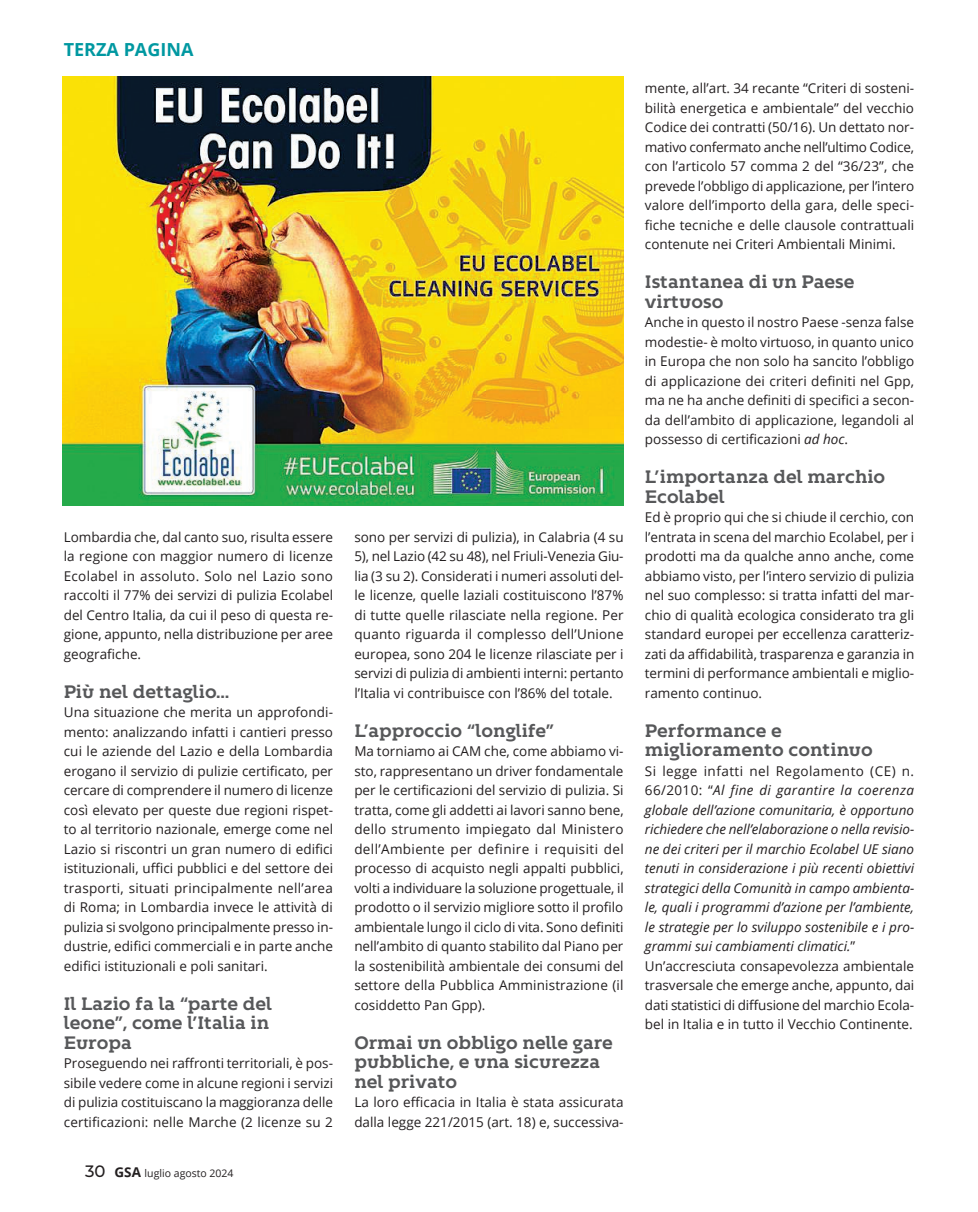
<style>
.page{position:relative;width:978px;height:1212px;background:#fff}
.page>*{position:absolute;margin:0;border:0;box-sizing:border-box;transform-origin:0 0}
.titoletti_articolo{font:700 18px/19.5px "Kontrapunkt Bob";color:#57585a}
.t1{font:700 18px "Open Sans";color:#0098a1}
.testo_GSA{font:13.5px/19.5px "Open Sans";color:#231f20;text-align:justify}
.testo_GSA-2{font:italic 13.5px/19.5px "Open Sans";color:#231f20;text-align:justify}
.t2{font:10.5px "Open Sans";color:#231f20}
.s1{font-family:"Montserrat";font-weight:500;font-size:16.5px}
.s2{font-weight:700;font-size:13.5px}
.s3{font-style:italic}
.s4{font-style:normal}
</style>
<div class="page">
<img style="left:62px;top:77px;width:562px;height:429px">
<p class="t1" style="left:64px;top:37px;width:131px">TERZA PAGINA</p>
<p class="testo_GSA" style="left:64px;top:527px;width:271px">Lombardia che, dal canto suo, risulta essere la regione con maggior numero di licenze Ecolabel in assoluto. Solo nel Lazio sono raccolti il 77% dei servizi di pulizia Ecolabel del Centro Italia, da cui il peso di questa re&shy;gione, appunto, nella distribuzione per aree geografiche.</p>
<p class="titoletti_articolo" style="left:64px;top:682px;width:167px">Più nel dettaglio…</p>
<p class="testo_GSA" style="left:64px;top:702px;width:271px">Una situazione che merita un approfondi&shy;mento: analizzando infatti i cantieri presso cui le aziende del Lazio e della Lombardia erogano il servizio di pulizie certificato, per cercare di comprendere il numero di licenze così elevato per queste due regioni rispet&shy;to al territorio nazionale, emerge come nel Lazio si riscontri un gran numero di edifici istituzionali, uffici pubblici e del settore dei trasporti, situati principalmente nell’area di Roma; in Lombardia invece le attività di pulizia si svolgono principalmente presso in&shy;dustrie, edifici commerciali e in parte anche edifici istituzionali e poli sanitari.</p>
<p class="titoletti_articolo" style="left:64px;top:994px;width:210px">Il Lazio fa la “parte del leone”, come l’Italia in<br>Europa</p>
<p class="testo_GSA" style="left:64px;top:1053px;width:271px">Proseguendo nei raffronti territoriali, è pos&shy;sibile vedere come in alcune regioni i servizi di pulizia costituiscano la maggioranza delle certificazioni: nelle Marche (2 licenze su 2</p>
<p class="t2" style="left:85px;top:1166px;width:150px"><span class="s1">30</span> <span class="s2">GSA</span> luglio agosto 2024</p>
<p class="testo_GSA" style="left:354px;top:527px;width:271px">sono per servizi di pulizia), in Calabria (4 su 5), nel Lazio (42 su 48), nel Friuli-Venezia Giu&shy;lia (3 su 2). Considerati i numeri assoluti del&shy;le licenze, quelle laziali costituiscono l’87% di tutte quelle rilasciate nella regione. Per quanto riguarda il complesso dell’Unione europea, sono 204 le licenze rilasciate per i servizi di pulizia di ambienti interni: pertanto l’Italia vi contribuisce con l’86% del totale.</p>
<p class="titoletti_articolo" style="left:354px;top:721px;width:201px">L’approccio “longlife”</p>
<p class="testo_GSA" style="left:354px;top:741px;width:271px">Ma torniamo ai CAM che, come abbiamo vi&shy;sto, rappresentano un driver fondamentale per le certificazioni del servizio di pulizia. Si tratta, come gli addetti ai lavori sanno bene, dello strumento impiegato dal Ministero dell’Ambiente per definire i requisiti del processo di acquisto negli appalti pubblici, volti a individuare la soluzione progettuale, il prodotto o il servizio migliore sotto il profilo ambientale lungo il ciclo di vita. Sono definiti nell’ambito di quanto stabilito dal Piano per la sostenibilità ambientale dei consumi del settore della Pubblica Amministrazione (il cosiddetto Pan Gpp).</p>
<p class="titoletti_articolo" style="left:354px;top:1033px;width:260px">Ormai un obbligo nelle gare pubbliche, e una sicurezza nel privato</p>
<p class="testo_GSA" style="left:354px;top:1092px;width:271px">La loro efficacia in Italia è stata assicurata dalla legge 221/2015 (art. 18) e, successiva-</p>
<p class="testo_GSA" style="left:645px;top:78px;width:271px">mente, all’art. 34 recante “Criteri di sosteni&shy;bilità energetica e ambientale” del vecchio Codice dei contratti (50/16). Un dettato nor&shy;mativo confermato anche nell’ultimo Codice, con l’articolo 57 comma 2 del “36/23”, che prevede l’obbligo di applicazione, per l’intero valore dell’importo della gara, delle speci&shy;fiche tecniche e delle clausole contrattuali contenute nei Criteri Ambientali Minimi.</p>
<p class="titoletti_articolo" style="left:645px;top:272px;width:211px">Istantanea di un Paese virtuoso</p>
<p class="testo_GSA" style="left:645px;top:312px;width:271px">Anche in questo il nostro Paese -senza false modestie- è molto virtuoso, in quanto unico in Europa che non solo ha sancito l’obbligo di applicazione dei criteri definiti nel Gpp, ma ne ha anche definiti di specifici a secon&shy;da dell’ambito di applicazione, legandoli al possesso di certificazioni <span class="s3">ad hoc</span>.</p>
<p class="titoletti_articolo" style="left:645px;top:467px;width:242px">L’importanza del marchio<br>Ecolabel</p>
<p class="testo_GSA" style="left:645px;top:507px;width:271px">Ed è proprio qui che si chiude il cerchio, con l’entrata in scena del marchio Ecolabel, per i prodotti ma da qualche anno anche, come abbiamo visto, per l’intero servizio di pulizia nel suo complesso: si tratta infatti del mar&shy;chio di qualità ecologica considerato tra gli standard europei per eccellenza caratteriz&shy;zati da affidabilità, trasparenza e garanzia in termini di performance ambientali e miglio&shy;ramento continuo.</p>
<p class="titoletti_articolo" style="left:645px;top:721px;width:229px">Performance e miglioramento continuo</p>
<p class="testo_GSA-2" style="left:645px;top:760px;width:271px"><span class="s4">Si legge infatti nel Regolamento (CE) n.<br>66/2010: “</span>Al fine di garantire la coerenza globale dell’azione comunitaria, è opportuno richiedere che nell’elaborazione o nella revisio&shy;ne dei criteri per il marchio Ecolabel UE siano tenuti in considerazione i più recenti obiettivi strategici della Comunità in campo ambienta&shy;le, quali i programmi d’azione per l’ambiente, le strategie per lo sviluppo sostenibile e i pro&shy;grammi sui cambiamenti climatici.<span class="s4">”</span></p>
<p class="testo_GSA" style="left:645px;top:956px;width:271px">Un’accresciuta consapevolezza ambientale trasversale che emerge anche, appunto, dai dati statistici di diffusione del marchio Ecola&shy;bel in Italia e in tutto il Vecchio Continente.</p>
</div>
